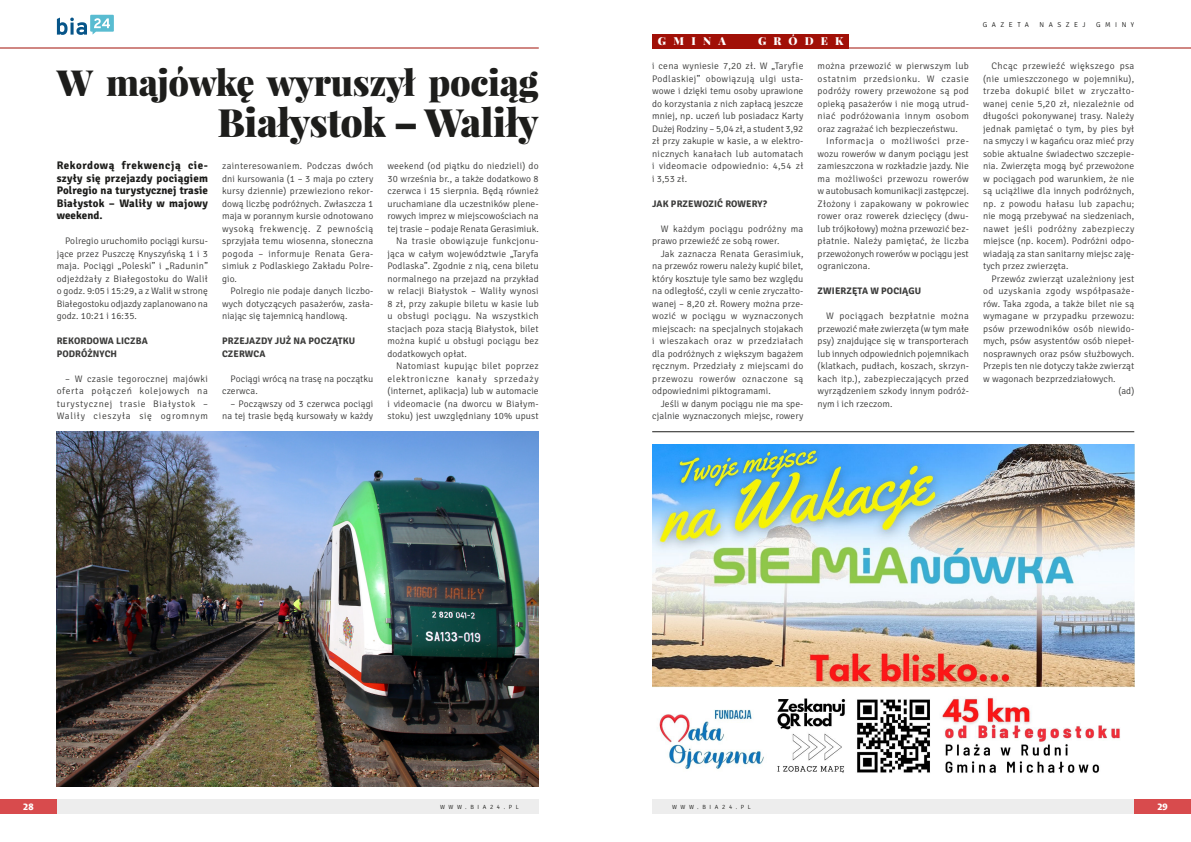
<style>
.page{position:relative;width:1191px;height:842px;background:#fff}
.page>*{position:absolute;margin:0;border:0;box-sizing:border-box;transform-origin:0 0}
.t1{font:900 39px "Playfair Display";letter-spacing:-.01em;color:#1d1d1b}
.t2{font:900 36px "Playfair Display";letter-spacing:-.01em;color:#1d1d1b}
.t3{font:700 11px/12.5px "Signika";letter-spacing:.02em;color:#1d1d1b;text-align:justify}
.t4{font:900 11px "Playfair Display";letter-spacing:.66em;color:#fff}
.t5{font:300 9.5px/12.5px "Signika";letter-spacing:.015em;color:#3c3c3b;text-align:justify}
.t6{font:700 9.5px "Signika";color:#3c3c3b}
.t7{font:300 9.5px/12.5px "Signika";letter-spacing:.035em;color:#3c3c3b}
.t8{font:300 9.5px "Signika";letter-spacing:.065em;color:#3c3c3b}
.t9{font:300 9.5px "Signika";letter-spacing:.04em;color:#3c3c3b}
.t10{font:800 9px "Costa Ptf";color:#fff}
.t11{font:300 7px "Signika";letter-spacing:.645em;color:#1d1d1b}
.t12{font:300 6px "Signika";letter-spacing:.605em;color:#1d1d1b}
</style>
<div class="page">
<div style="left:652px;top:799px;width:500px;height:14px;background:#ededed"></div>
<div style="left:50px;top:799px;width:489px;height:14px;background:#ededed"></div>
<div style="left:0;top:799px;width:57px;height:14px;background:#d84b4d"></div>
<div style="left:1134px;top:799px;width:57px;height:14px;background:#d84b4d"></div>
<hr style="left:0;top:48px;width:539px;height:1px;background:#a11007">
<hr style="left:652px;top:48px;width:539px;height:1px;background:#a11007">
<svg style="left:57px;top:15px;width:57px;height:20px"></svg>
<img style="left:57px;top:432px;width:482px;height:354px">
<div style="left:652px;top:34px;width:197px;height:15px;background:#a11007"></div>
<img style="left:652px;top:444px;width:482px;height:329px">
<hr style="left:652px;top:431px;width:482px;height:1px;background:#1d1d1b">
<h2 class="t2" style="left:57px;top:59px;width:483px">W majówkę wyruszył pociąg</h2>
<h1 class="t1" style="left:217px;top:97px;width:323px">Białystok – Waliły</h1>
<p class="t3" style="left:57px;top:159px;width:153px">Rekordową frekwencją cie&shy;szyły się przejazdy pociągiem Polregio na turystycznej trasie Białystok – Waliły w majowy weekend.</p>
<p class="t5" style="left:57px;top:234px;width:153px;text-indent:9px">Polregio uruchomiło pociągi kursu&shy;jące przez Puszczę Knyszyńską 1 i 3 maja. Pociągi „Poleski” i „Radunin” odjeżdżały z Białegostoku do Walił o godz. 9:05 i 15:29, a z Walił w stronę Białegostoku odjazdy zaplanowano na godz. 10:21 i 16:35.</p>
<p class="t6" style="left:57px;top:334px;width:8px">REKORDOWA</p>
<p class="t6" style="left:116px;top:334px;width:7px">LICZBA</p>
<p class="t6" style="left:57px;top:347px;width:7px">PODRÓ</p>
<p class="t6" style="left:87px;top:347px;width:13px">ŻNYCH</p>
<p class="t5" style="left:57px;top:372px;width:153px;text-indent:9px">– W czasie tegorocznej majówki oferta połączeń kolejowych na turystycznej trasie Białystok – Waliły cieszyła się ogromnym</p>
<p class="t5" style="left:387px;top:159px;width:153px">weekend (od piątku do niedzieli) do</p>
<p class="t5" style="left:387px;top:172px;width:153px">30 września br., a także dodatkowo 8</p>
<p class="t5" style="left:387px;top:184px;width:153px">czerwca i 15 sierpnia. Będą również</p>
<p class="t5" style="left:387px;top:197px;width:153px">uruchamiane dla uczestników plene-</p>
<p class="t5" style="left:387px;top:209px;width:153px">rowych imprez w miejscowościach na</p>
<p class="t5" style="left:387px;top:222px;width:153px">tej trasie – podaje Renata Gerasimiuk.</p>
<p class="t5" style="left:396px;top:234px;width:144px">N a trasie obowiązuje funkcjonu-</p>
<p class="t5" style="left:387px;top:247px;width:153px">jąca w całym województwie „Taryfa</p>
<p class="t5" style="left:387px;top:259px;width:153px">Podlaska”. Zgodnie z nią, cena biletu</p>
<p class="t5" style="left:387px;top:272px;width:153px">normalnego na przejazd na przykład</p>
<p class="t5" style="left:387px;top:284px;width:153px">w relacji Białystok – Waliły wynosi</p>
<p class="t5" style="left:387px;top:297px;width:153px">8 zł, przy zakupie biletu w kasie lub</p>
<p class="t7" style="left:387px;top:309px;width:153px">u obsługi pociągu. N a wszystkich</p>
<p class="t5" style="left:387px;top:322px;width:153px">stacjach poza stacją Białystok, bilet</p>
<p class="t5" style="left:387px;top:334px;width:153px">można kupić u obsługi pociągu bez</p>
<p class="t5" style="left:387px;top:347px;width:81px">dodatkowych opłat.</p>
<p class="t5" style="left:396px;top:359px;width:144px">N atomiast kupując bilet poprzez</p>
<p class="t8" style="left:387px;top:372px;width:153px">elektroniczne kanały sprzedaży</p>
<p class="t5" style="left:387px;top:384px;width:153px">(internet, aplikacja) lub w automacie</p>
<p class="t5" style="left:387px;top:397px;width:153px">i videomacie (na dworcu w Białym-</p>
<p class="t5" style="left:387px;top:409px;width:153px">stoku) jest uwzględniany 10% upust</p>
<p class="t5" style="left:222px;top:159px;width:153px">zainteresowaniem. Podczas dwóch dni kursowania (1 – 3 maja po cztery kursy dziennie) przewieziono rekor&shy;dową liczbę podróżnych. Zwłaszcza 1 maja w porannym kursie odnotowano wysoką frekwencję. Z pewnością sprzyjała temu wiosenna, słoneczna pogoda – informuje Renata Gera&shy;simiuk z Podlaskiego Zakładu Polre&shy;gio.</p>
<p class="t5" style="left:222px;top:284px;width:153px;text-indent:9px">Polregio nie podaje danych liczbo&shy;wych dotyczących pasażerów, zasła&shy;niając się tajemnicą handlową.</p>
<p class="t6" style="left:222px;top:334px;width:7px">PRZE</p>
<p class="t6" style="left:245px;top:334px;width:12px">JAZDY</p>
<p class="t6" style="left:275px;top:334px;width:41px">JUŻ NA POCZĄ</p>
<p class="t6" style="left:338px;top:334px;width:12px">TKU</p>
<p class="t6" style="left:222px;top:347px;width:8px">CZERWCA</p>
<p class="t5" style="left:222px;top:372px;width:153px;text-indent:9px">Pociągi wrócą na trasę na początku czerwca.</p>
<p class="t5" style="left:222px;top:397px;width:153px;text-align:right">– Począwszy od 3 czerwca pociągi na tej trasie będą kursowały w każdy</p>
<p class="t4" style="left:658px;top:34px;width:69px">GMINA</p>
<p class="t4" style="left:758px;top:34px;width:16px">gródek</p>
<p class="t5" style="left:652px;top:59px;width:153px">i cena wyniesie 7,20 zł. W „Taryfie Podlaskiej” obowiązują ulgi usta&shy;wowe i dzięki temu osoby uprawione do korzystania z nich zapłacą jeszcze mniej, np. uczeń lub posiadacz Karty Dużej Rodziny – 5,04 zł, a student 3,92 zł przy zakupie w kasie, a w elektro&shy;nicznych kanałach lub automatach i videomacie odpowiednio: 4,54 zł i 3,53 zł.</p>
<p class="t6" style="left:652px;top:197px;width:26px">JAK PRZEWOZI</p>
<p class="t6" style="left:717px;top:197px;width:16px">Ć ROWERY</p>
<p class="t6" style="left:763px;top:197px;width:5px">?</p>
<p class="t7" style="left:652px;top:222px;width:153px;text-indent:9px">W każdym pociągu podróżny ma prawo przewieźć ze sobą rower.</p>
<p class="t5" style="left:652px;top:247px;width:153px;text-indent:8px">Jak zaznacza Renata Gerasimiuk, na przewóz roweru należy kupić bilet, który kosztuje tyle samo bez względu na odległość, czyli w cenie zryczałto&shy;wanej – 8,20 zł. Rowery można prze&shy;wozić w pociągu w wyznaczonych miejscach: na specjalnych stojakach i wieszakach oraz w przedziałach dla podróżnych z większym bagażem ręcznym. Przedziały z miejscami do przewozu rowerów oznaczone są odpowiednimi piktogramami.</p>
<p class="t5" style="left:652px;top:397px;width:153px;text-align:right">Jeśli w danym pociągu nie ma spe&shy;cjalnie wyznaczonych miejsc, rowery</p>
<p class="t5" style="left:817px;top:59px;width:153px">można przewozić w pierwszym lub ostatnim przedsionku. W czasie podróży rowery przewożone są pod opieką pasażerów i nie mogą utrud&shy;niać podróżowania innym osobom oraz zagrażać ich bezpieczeństwu.</p>
<p class="t5" style="left:817px;top:134px;width:153px;text-indent:9px">I nformacja o możliwości prze&shy;wozu rowerów w danym pociągu jest zamieszczona w rozkładzie jazdy. N ie ma możliwości przewozu rowerów w autobusach komunikacji zastępczej.<br>Złożony i zapakowany w pokrowiec rower oraz rowerek dziecięcy (dwu&shy;lub trójkołowy) można przewozić bez&shy;płatnie. N ależy pamiętać, że liczba przewożonych rowerów w pociągu jest ograniczona.</p>
<p class="t6" style="left:817px;top:284px;width:7px">ZWIERZĘ</p>
<p class="t6" style="left:857px;top:284px;width:31px">TAWPOCIĄGU</p>
<p class="t5" style="left:817px;top:309px;width:153px;text-indent:9px">W pociągach bezpłatnie można przewozić małe zwierzęta (w tym małe psy) znajdujące się w transporterach lub innych odpowiednich pojemnikach (klatkach, pudłach, koszach, skrzyn&shy;kach itp.), zabezpieczających przed wyrządzeniem szkody innym podróż&shy;nym i ich rzeczom.</p>
<p class="t11" style="left:982px;top:20px;width:48px">gazeta</p>
<p class="t11" style="left:1039px;top:20px;width:48px">naszej</p>
<p class="t11" style="left:1096px;top:20px;width:40px">gminy</p>
<p class="t5" style="left:983px;top:59px;width:153px;text-indent:9px">Chcąc przewieźć większego psa (nie umieszczonego w pojemniku), trzeba dokupić bilet w zryczałto&shy;wanej cenie 5,20 zł, niezależnie od długości pokonywanej trasy. N ależy jednak pamiętać o tym, by pies był na smyczy i w kagańcu oraz mieć przy sobie aktualne świadectwo szczepie&shy;nia. Zwierzęta mogą być przewożone w pociągach pod warunkiem, że nie są uciążliwe dla innych podróżnych, np. z powodu hałasu lub zapachu; nie mogą przebywać na siedzeniach, nawet jeśli podróżny zabezpieczy miejsce (np. kocem). Podróżni odpo&shy;wiadają za stan sanitarny miejsc zaję&shy;tych przez zwierzęta.</p>
<p class="t5" style="left:991px;top:272px;width:144px">Przewóz zwierząt uzależniony jest</p>
<p class="t9" style="left:983px;top:284px;width:153px">od uzyskania zgody współpasaże-</p>
<p class="t5" style="left:983px;top:297px;width:153px">rów. Taka zgoda, a także bilet nie są</p>
<p class="t5" style="left:983px;top:309px;width:153px">wymagane w przypadku przewozu:</p>
<p class="t5" style="left:983px;top:322px;width:153px">psów przewodników osób niewido-</p>
<p class="t5" style="left:983px;top:334px;width:153px">mych, psów asystentów osób niepeł-</p>
<p class="t5" style="left:983px;top:347px;width:153px">nosprawnych oraz psów służbowych.</p>
<p class="t5" style="left:983px;top:359px;width:153px">Przepis ten nie dotyczy także zwierząt</p>
<p class="t5" style="left:983px;top:372px;width:134px">w wagonach bezprzedziałowych.</p>
<p class="t5" style="left:1118px;top:384px;width:17px">(ad)</p>
<p class="t10" style="left:23px;top:801px;width:12px">28</p>
<p class="t12" style="left:440px;top:803px;width:80px">www.bia24.pl</p>
<p class="t12" style="left:672px;top:803px;width:80px">www.bia24.pl</p>
<p class="t10" style="left:1157px;top:801px;width:12px">29</p>
</div>
